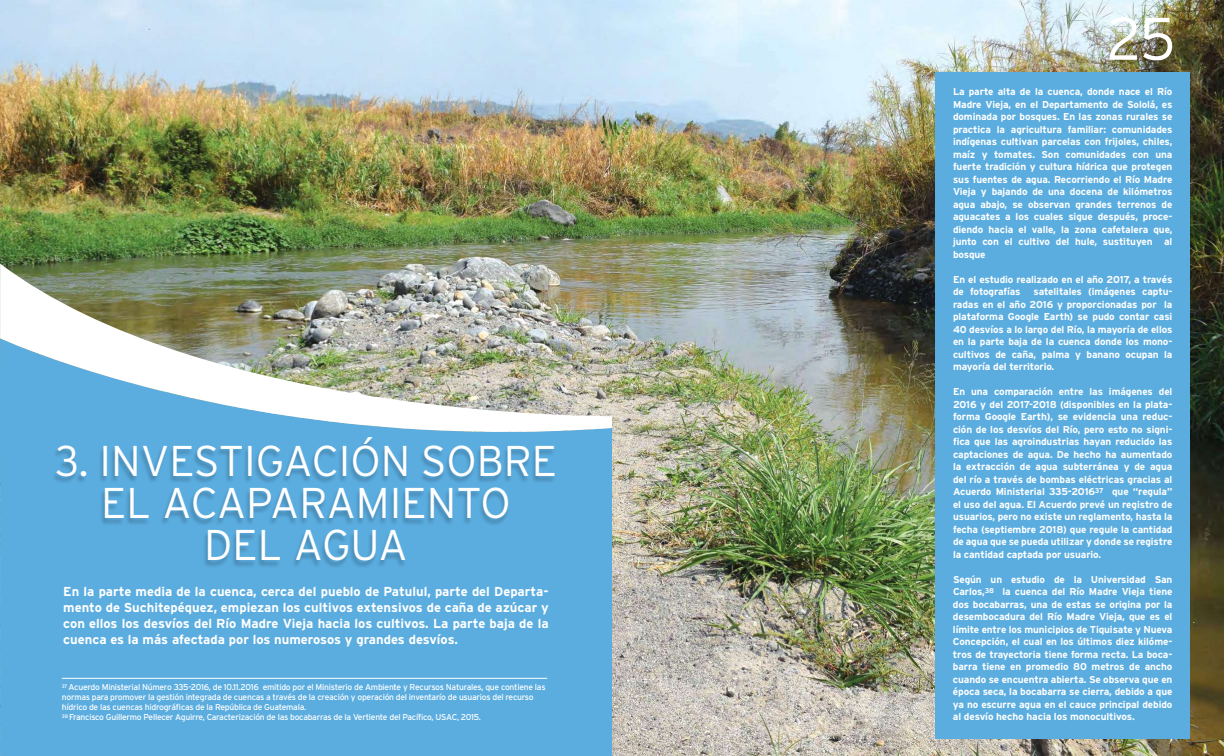
<style>
.page{position:relative;width:1224px;height:756px;background:#fff}
.page>*{position:absolute;margin:0;border:0;box-sizing:border-box;transform-origin:0 0}
.t1{font:300 60px "Interstate";color:#fff}
.t2{font:300 43px/42px "Interstate";color:#fff;text-align:center}
.t3{font:700 13px/16px "Interstate";color:#fff;text-align:justify}
.t4{font:700 10px/12.5px "Interstate";letter-spacing:-.01em;color:#fff;text-align:justify}
.t5{font:8.5px/10px "Interstate";letter-spacing:-.03em;color:#fff}
</style>
<div class="page">
<img style="left:0;top:0;width:1223px;height:756px">
<div style="left:0;top:455px;width:612px;height:301px;background:#5bade0"></div>
<img style="left:0;top:264px;width:612px;height:191px">
<div style="left:51px;top:438px;width:505px;height:131px;background:#000;opacity:.23"></div>
<hr style="left:62px;top:678px;width:485px;height:1px;background:#fff">
<div style="left:935px;top:72px;width:254px;height:667px;background:#5bade0"></div>
<h2 class="t2" style="left:55px;top:440px;width:503px">3. INVESTIGACIÓN SOBRE<br>EL ACAPARAMIENTO<br>DEL AGUA</h2>
<p class="t3" style="left:63px;top:584px;width:487px">En la parte media de la cuenca, cerca del pueblo de Patulul, parte del Departa&shy;mento de Suchitepéquez, empiezan los cultivos extensivos de caña de azúcar y con ellos los desvíos del Río Madre Vieja hacia los cultivos. La parte baja de la cuenca es la más afectada por los numerosos y grandes desvíos.</p>
<p class="t5" style="left:62px;top:682px;width:485px"><sup>37</sup> Acuerdo Ministerial Número 335-2016, de 10.11.2016 emitido por el Ministerio de Ambiente y Recursos Naturales, que contiene las normas para promover la gestión integrada de cuencas a través de la creación y operación del inventarío de usuarios del recurso hídrico de las cuencas hidrográficas de la República de Guatemala.<br><sup>38</sup> Francisco Guillermo Pellecer Aguirre, Caracterización de las bocabarras de la Vertiente del Pacífico, USAC, 2015.</p>
<h1 class="t1" style="left:1107px;top:5px;width:70px">25</h1>
<p class="t4" style="left:953px;top:85px;width:221px">La parte alta de la cuenca, donde nace el Río Madre Vieja, en el Departamento de Sololá, es dominada por bosques. En las zonas rurales se practica la agricultura familiar: comunidades indígenas cultivan parcelas con frijoles, chiles, maíz y tomates. Son comunidades con una fuerte tradición y cultura hídrica que protegen sus fuentes de agua. Recorriendo el Río Madre Vieja y bajando de una docena de kilómetros agua abajo, se observan grandes terrenos de aguacates a los cuales sigue después, proce&shy;diendo hacia el valle, la zona cafetalera que, junto con el cultivo del hule, sustituyen al bosque</p>
<p class="t4" style="left:953px;top:273px;width:221px">En el estudio realizado en el año 2017, a través de fotografías</p>
<p class="t4" style="left:953px;top:285px;width:221px;text-indent:81px">satelitales (imágenes captu&shy;radas en el año 2016 y proporcionadas por la plataforma Google Earth) se pudo contar casi 40 desvíos a lo largo del Río, la mayoría de ellos en la parte baja de la cuenca donde los mono&shy;cultivos de caña, palma y banano ocupan la mayoría del territorio.</p>
<p class="t4" style="left:953px;top:385px;width:221px">En una comparación entre las imágenes del 2016 y del 2017-2018 (disponibles en la plata&shy;forma Google Earth), se evidencia una reduc&shy;ción de los desvíos del Río, pero esto no signi&shy;fica que las agroindustrias hayan reducido las captaciones de agua. De hecho ha aumentado la extracción de agua subterránea y de agua del río a través de bombas eléctricas gracias al Acuerdo Ministerial 335-2016<sup>37</sup> que “regula” el uso del agua. El Acuerdo prevé un registro de usuarios, pero no existe un reglamento, hasta la fecha (septiembre 2018) que regule la cantidad de agua que se pueda utilizar y donde se registre la cantidad captada por usuario.</p>
<p class="t4" style="left:953px;top:573px;width:221px">Según un estudio de la Universidad San Carlos,<sup>38</sup> la cuenca del Río Madre Vieja tiene dos bocabarras, una de estas se origina por la desembocadura del Río Madre Vieja, que es el límite entre los municipios de Tiquisate y Nueva Concepción, el cual en los últimos diez kilóme&shy;tros de trayectoria tiene forma recta. La boca&shy;barra tiene en promedio 80 metros de ancho cuando se encuentra abierta. Se observa que en época seca, la bocabarra se cierra, debido a que ya no escurre agua en el cauce principal debido al desvío hecho hacia los monocultivos.</p>
</div>
